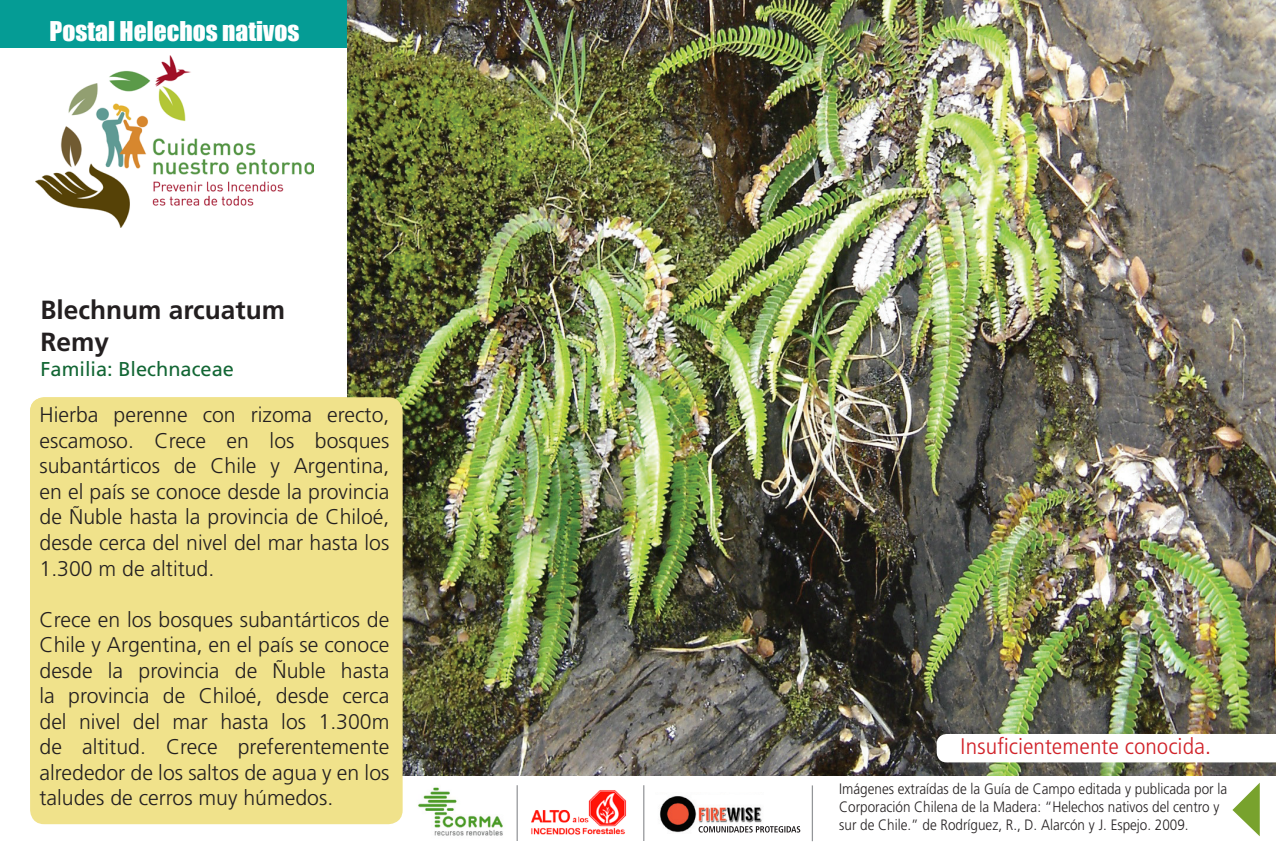
<style>
.page{position:relative;width:1276px;height:851px;background:#fff}
.page>*{position:absolute;margin:0;border:0;box-sizing:border-box;transform-origin:0 0}
.t1{font:700 26.25px/31.5px "Frutiger LT Std";color:#231f20}
.t2{font:25px "Impact";color:#fff}
.t3{font:300 condensed 22.5px "Frutiger LT Std";color:#d1232a;scale:1.1 1}
.t4{font:300 21.25px/25.5px "Frutiger LT Std";color:#231f20;text-align:justify}
.t5{font:20px "Frutiger LT Std";color:#126634}
.t6{font:300 15px/18px "Frutiger LT Std";color:#231f20;scale:.9 1}
</style>
<div class="page">
<img style="left:35px;top:55px;width:279px;height:172px">
<div style="left:0;top:0;width:349px;height:47px;background:#059c95"></div>
<img style="left:418px;top:787px;width:85px;height:49px">
<svg style="left:1232px;top:783px;width:27px;height:53px"></svg>
<img style="left:531px;top:790px;width:96px;height:45px">
<img style="left:659px;top:796px;width:105px;height:37px">
<svg style="left:698px;top:826px;width:102px;height:6px"></svg>
<hr style="left:516px;top:785px;width:2px;height:55px;background:#939598">
<hr style="left:643px;top:785px;width:1px;height:55px;background:#939598">
<hr style="left:812px;top:785px;width:1px;height:56px;background:#939598">
<img style="left:347px;top:0;width:929px;height:775px">
<div style="left:30px;top:397px;width:373px;height:427px;background:#f0e28b;border-radius:14px"></div>
<svg style="left:936px;top:733px;width:340px;height:29px"></svg>
<p class="t2" style="left:50px;top:12px;width:251px">Postal Helechos nativos</p>
<p class="t1" style="left:41px;top:294px;width:246px">Blechnum arcuatum<br>Remy</p>
<p class="t5" style="left:41px;top:357px;width:195px">Familia: Blechnaceae</p>
<p class="t4" style="left:40px;top:402px;width:351px">Hierba perenne con rizoma erecto, escamoso. Crece en los bosques subantárticos de Chile y Argentina, en el país se conoce desde la provincia de Ñuble hasta la provincia de Chiloé, desde cerca del nivel del mar hasta los 1.300 m de altitud.</p>
<p class="t4" style="left:40px;top:606px;width:351px">Crece en los bosques subantárticos de Chile y Argentina, en el país se conoce desde la provincia de Ñuble hasta la provincia de Chiloé, desde cerca del nivel del mar hasta los 1.300m de altitud. Crece preferentemente alrededor de los saltos de agua y en los taludes de cerros muy húmedos.</p>
<p class="t3" style="left:960px;top:733px;width:229px">Insuficientemente conocida.</p>
<p class="t6" style="left:839px;top:780px;width:432px">Imágenes extraídas de la Guía de Campo editada y publicada por la<br>Corporación Chilena de la Madera: “Helechos nativos del centro y sur de Chile.” de Rodríguez, R., D. Alarcón y J. Espejo. 2009.</p>
</div>
